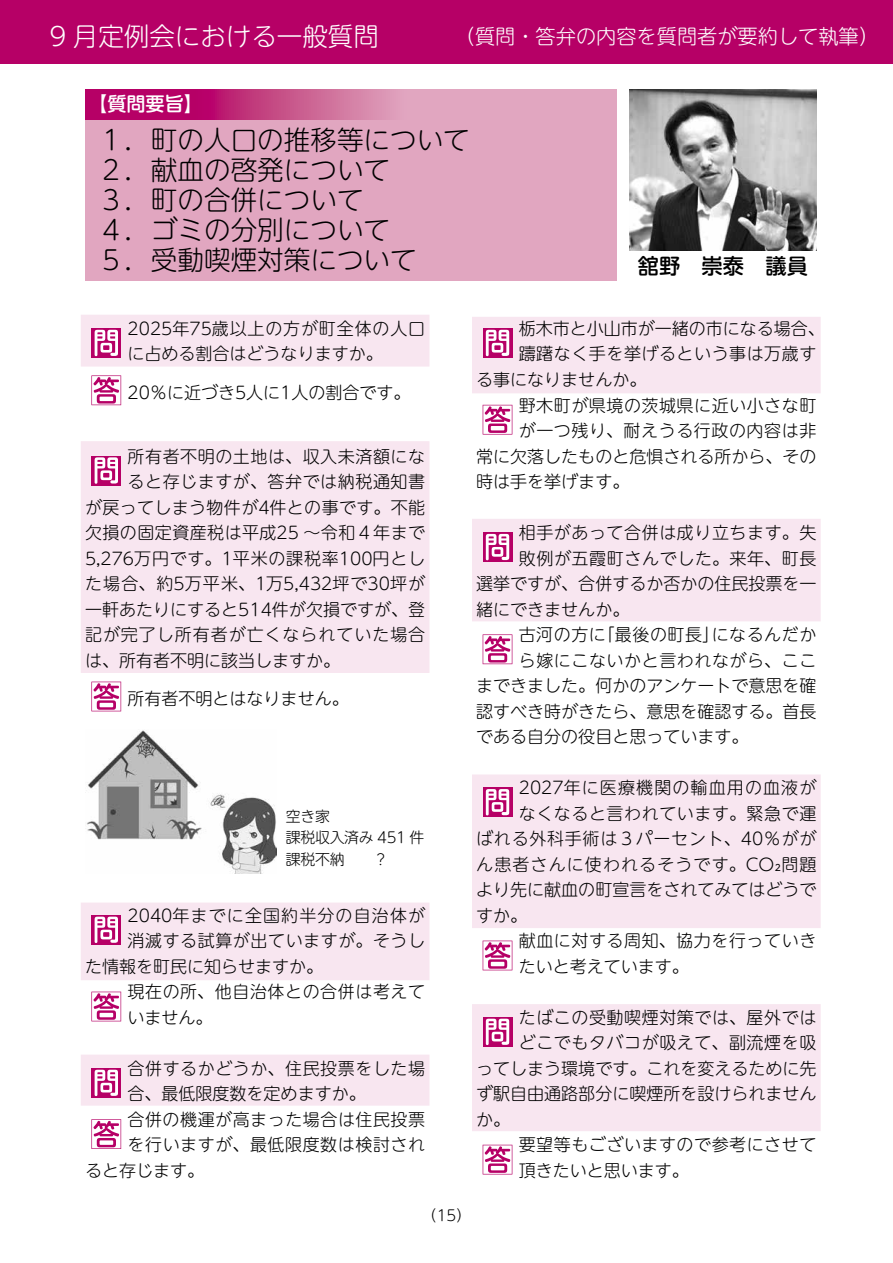
<style>
.page{position:relative;width:893px;height:1263px;background:#fff}
.page>*{position:absolute;margin:0;border:0;box-sizing:border-box;transform-origin:0 0}
.t1{font:300 26.55px/29.7px "UD Shin M Go Pro";color:#000}
.t2{font:300 25.5px "UD Shin M Go Pro";color:#fff}
.t3{font:500 21.3px "UD Shin M Go Pro";color:#000}
.t4{font:300 20.25px "UD Shin M Go Pro";color:#fff}
.t5{font:500 19.2px "UD Shin M Go Pro";color:#fff}
.t6{font:300 16.95px "UD Shin M Go Pro";letter-spacing:.03em;color:#000}
.t7{font:300 16.95px/25.5px "UD Shin M Go Pro";color:#000}
.t8{font:300 16.95px "UD Shin M Go Pro";letter-spacing:.065em;color:#000}
.t9{font:300 16.95px "UD Shin M Go Pro";letter-spacing:.055em;color:#000}
.t10{font:300 14.85px/21.3px "UD Shin M Go Pro";letter-spacing:-.02em;color:#000}
</style>
<div class="page">
<div style="left:0;top:0;width:893px;height:64px;background:#b60066"></div>
<div style="left:81px;top:441px;width:349px;height:232px;background:#f8e6f0"></div>
<div style="left:472px;top:774px;width:349px;height:154px;background:#f8e6f0"></div>
<div style="left:472px;top:1004px;width:349px;height:127px;background:#f8e6f0"></div>
<img style="left:629px;top:89px;width:187px;height:162px">
<svg style="left:81px;top:315px;width:349px;height:90px"></svg>
<svg style="left:91px;top:456px;width:30px;height:29px"></svg>
<svg style="left:95px;top:457px;width:23px;height:27px"></svg>
<svg style="left:91px;top:682px;width:30px;height:29px"></svg>
<div style="left:81px;top:902px;width:349px;height:78px;background:#f8e6f0"></div>
<svg style="left:91px;top:992px;width:30px;height:29px"></svg>
<div style="left:81px;top:1055px;width:349px;height:51px;background:#f8e6f0"></div>
<svg style="left:91px;top:1119px;width:30px;height:30px"></svg>
<div style="left:472px;top:317px;width:349px;height:76px;background:#f8e6f0"></div>
<svg style="left:483px;top:405px;width:29px;height:30px"></svg>
<div style="left:472px;top:519px;width:349px;height:102px;background:#f8e6f0"></div>
<svg style="left:483px;top:634px;width:29px;height:30px"></svg>
<svg style="left:483px;top:787px;width:29px;height:30px"></svg>
<svg style="left:486px;top:789px;width:23px;height:26px"></svg>
<svg style="left:483px;top:940px;width:29px;height:30px"></svg>
<div style="left:476px;top:1008px;width:340px;height:119px;background:#f8e6f0"></div>
<svg style="left:483px;top:1145px;width:29px;height:29px"></svg>
<div style="left:85px;top:89px;width:532px;height:192px;background:#e1a6c0"></div>
<svg style="left:85px;top:89px;width:305px;height:30px;background:#c2357e"></svg>
<img style="left:87px;top:730px;width:189px;height:143px">
<h2 class="t2" style="left:24px;top:16px;width:535px">　9 月定例会における一般質問　　　　　　　</h2>
<p class="t4" style="left:455px;top:20px;width:426px">（質問・答弁の内容を質問者が要約して執筆）</p>
<p class="t5" style="left:88px;top:89px;width:116px">【質問要旨】</p>
<h1 class="t1" style="left:98px;top:124px;width:374px">１．町の人口の推移等について<br>２．献血の啓発について<br>３．町の合併について<br>４．ゴミの分別について<br>５．受動喫煙対策について</h1>
<p class="t3" style="left:638px;top:249px;width:172px">館野　崇泰　議員</p>
<p class="t7" style="left:128px;top:315px;width:299px">2025年75歳以上の方が町全体の人口に占める割合はどうなりますか。</p>
<p class="t7" style="left:128px;top:379px;width:285px">20％に近づき5人に1人の割合です。</p>
<p class="t6" style="left:128px;top:442px;width:299px">所有者不明の土地は、収入未済額にな</p>
<p class="t6" style="left:128px;top:468px;width:299px">ると存じますが、答弁では納税通知書</p>
<p class="t6" style="left:85px;top:493px;width:342px">が戻ってしまう物件が4件との事です。不能</p>
<p class="t6" style="left:85px;top:519px;width:342px">欠損の固定資産税は平成25 ～令和４年まで</p>
<p class="t6" style="left:85px;top:544px;width:342px">5,276万円です。1平米の課税率100円とし</p>
<p class="t7" style="left:85px;top:570px;width:342px">た場合、約5万平米、1万5,432坪で30坪が</p>
<p class="t7" style="left:85px;top:595px;width:342px">一軒あたりにすると514件が欠損ですが、登</p>
<p class="t9" style="left:85px;top:621px;width:342px">記が完了し所有者が亡くなられていた場合</p>
<p class="t7" style="left:85px;top:647px;width:257px">は、所有者不明に該当しますか。</p>
<p class="t7" style="left:128px;top:685px;width:223px">所有者不明とはなりません。</p>
<p class="t10" style="left:286px;top:805px;width:140px">空き家<br>課税収入済み 451 件課税不納　　？</p>
<p class="t8" style="left:128px;top:902px;width:299px">2040年までに全国約半分の自治体が</p>
<p class="t6" style="left:128px;top:927px;width:299px">消滅する試算が出ていますが。そうし</p>
<p class="t7" style="left:85px;top:953px;width:240px">た情報を町民に知らせますか。</p>
<p class="t6" style="left:128px;top:978px;width:299px">現在の所、他自治体との合併は考えて</p>
<p class="t6" style="left:128px;top:1004px;width:87px">いません。</p>
<p class="t6" style="left:128px;top:1055px;width:299px">合併するかどうか、住民投票をした場</p>
<p class="t7" style="left:128px;top:1080px;width:240px">合、最低限度数を定めますか。</p>
<p class="t6" style="left:128px;top:1106px;width:299px">合併の機運が高まった場合は住民投票</p>
<p class="t6" style="left:128px;top:1131px;width:299px">を行いますが、最低限度数は検討され</p>
<p class="t6" style="left:85px;top:1157px;width:121px">ると存じます。</p>
<p class="t10" style="left:422px;top:1204px;width:51px">（15）</p>
<p class="t7" style="left:519px;top:315px;width:308px">栃木市と小山市が一緒の市になる場合、</p>
<p class="t6" style="left:519px;top:340px;width:299px">躊躇なく手を挙げるという事は万歳す</p>
<p class="t7" style="left:476px;top:366px;width:172px">る事になりませんか。</p>
<p class="t6" style="left:519px;top:391px;width:299px">野木町が県境の茨城県に近い小さな町</p>
<p class="t6" style="left:519px;top:417px;width:299px">が一つ残り、耐えうる行政の内容は非</p>
<p class="t7" style="left:476px;top:442px;width:342px">常に欠落したものと危惧される所から、その</p>
<p class="t7" style="left:476px;top:468px;width:155px">時は手を挙げます。</p>
<p class="t6" style="left:519px;top:519px;width:299px">相手があって合併は成り立ちます。失</p>
<p class="t6" style="left:519px;top:544px;width:299px">敗例が五霞町さんでした。来年、町長</p>
<p class="t7" style="left:476px;top:570px;width:342px">選挙ですが、合併するか否かの住民投票を一</p>
<p class="t7" style="left:476px;top:595px;width:155px">緒にできませんか。</p>
<p class="t6" style="left:519px;top:621px;width:299px">古河の方に「最後の町長」になるんだか</p>
<p class="t6" style="left:519px;top:646px;width:299px">ら嫁にこないかと言われながら、ここ</p>
<p class="t7" style="left:476px;top:672px;width:342px">まできました。何かのアンケートで意思を確</p>
<p class="t7" style="left:476px;top:698px;width:342px">認すべき時がきたら、意思を確認する。首長</p>
<p class="t7" style="left:476px;top:723px;width:274px">である自分の役目と思っています。</p>
<p class="t8" style="left:519px;top:774px;width:299px">2027年に医療機関の輸血用の血液が</p>
<p class="t6" style="left:519px;top:800px;width:299px">なくなると言われています。緊急で運</p>
<p class="t6" style="left:476px;top:825px;width:342px">ばれる外科手術は３パーセント、40％がが</p>
<p class="t8" style="left:476px;top:851px;width:342px">ん患者さんに使われるそうです。CO₂問題</p>
<p class="t7" style="left:476px;top:876px;width:342px">より先に献血の町宣言をされてみてはどうで</p>
<p class="t6" style="left:476px;top:902px;width:53px">すか。</p>
<p class="t6" style="left:519px;top:927px;width:299px">献血に対する周知、協力を行っていき</p>
<p class="t7" style="left:519px;top:953px;width:172px">たいと考えています。</p>
<p class="t6" style="left:519px;top:1004px;width:299px">たばこの受動喫煙対策では、屋外では</p>
<p class="t6" style="left:519px;top:1029px;width:299px">どこでもタバコが吸えて、副流煙を吸</p>
<p class="t7" style="left:476px;top:1055px;width:342px">ってしまう環境です。これを変えるために先</p>
<p class="t7" style="left:476px;top:1080px;width:342px">ず駅自由通路部分に喫煙所を設けられません</p>
<p class="t6" style="left:476px;top:1106px;width:36px">か。</p>
<p class="t6" style="left:519px;top:1131px;width:299px">要望等もございますので参考にさせて</p>
<p class="t7" style="left:519px;top:1157px;width:172px">頂きたいと思います。</p>
</div>
